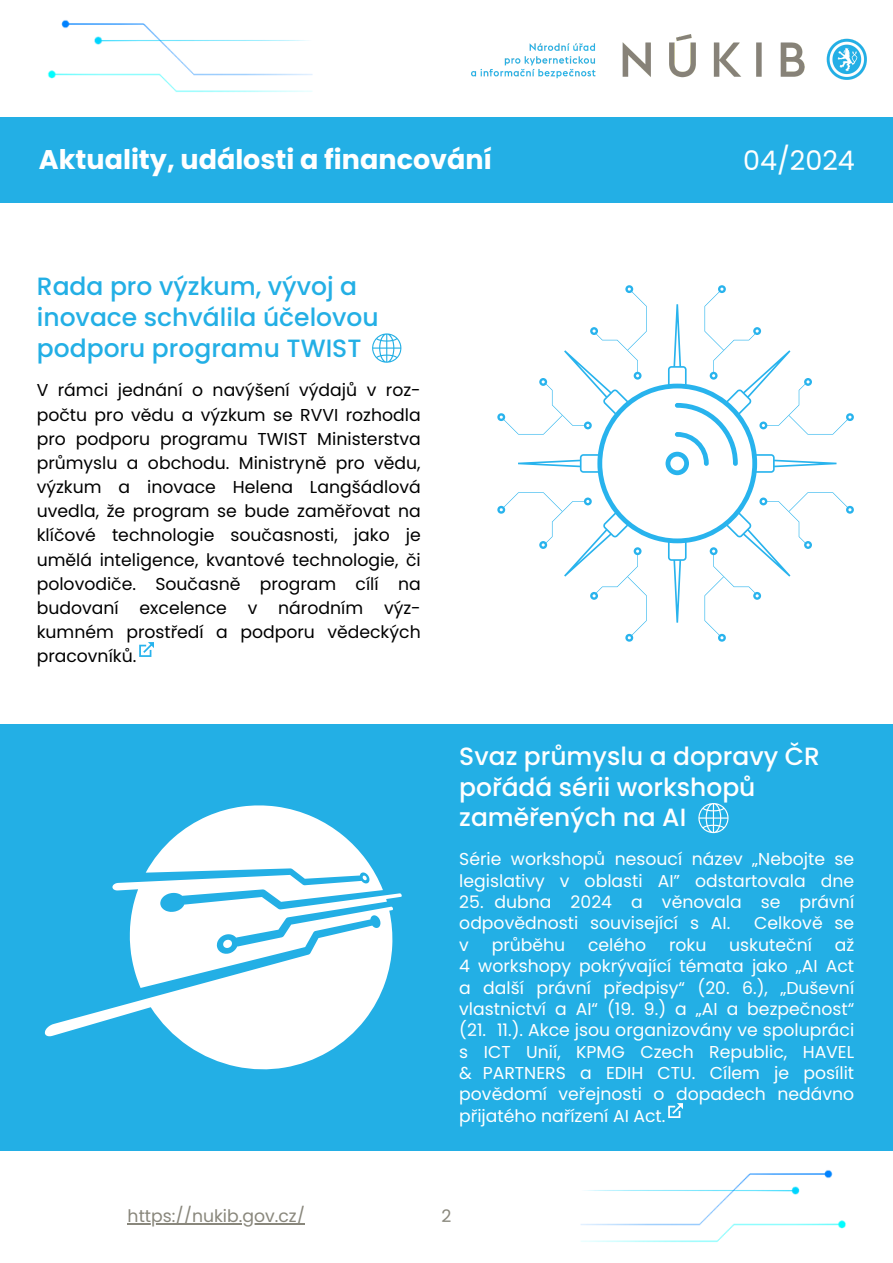
<style>
.page{position:relative;width:893px;height:1263px;background:#fff}
.page>*{position:absolute;margin:0;border:0;box-sizing:border-box;transform-origin:0 0}
.t1{font:700 27px "Poppins";color:#fff}
.t2{font:27px "Poppins";color:#fff}
.t3{font:500 24.97px/30.9px "Poppins";color:#23afe5}
.t4{font:500 24.97px/30.4px "Poppins";color:#fff}
.t5{font:17.25px/21.4px "Poppins";color:#fff}
.t6{font:17.25px/24.2px "Poppins";color:#000;text-align:justify}
.t7{font:17.25px "Poppins";color:#89877c}
</style>
<div class="page">
<img style="left:47px;top:20px;width:266px;height:72px">
<img style="left:471px;top:35px;width:395px;height:45px">
<div style="left:0;top:724px;width:893px;height:427px;background:#23afe5"></div>
<img style="left:580px;top:1170px;width:266px;height:72px">
<div style="left:0;top:117px;width:100px;height:85px;background:#23afe5"></div>
<div style="left:37px;top:117px;width:856px;height:85px;background:#23afe5"></div>
<svg style="left:372px;top:333px;width:30px;height:30px"></svg>
<svg style="left:698px;top:803px;width:31px;height:31px"></svg>
<svg style="left:668px;top:1103px;width:15px;height:15px"></svg>
<svg style="left:518px;top:384px;width:239px;height:239px"></svg>
<svg style="left:497px;top:285px;width:150px;height:150px"></svg>
<svg style="left:497px;top:492px;width:150px;height:150px"></svg>
<svg style="left:665px;top:285px;width:189px;height:190px"></svg>
<svg style="left:704px;top:492px;width:150px;height:150px"></svg>
<svg style="left:45px;top:805px;width:357px;height:265px;fill:#f8fcfe"></svg>
<svg style="left:223px;top:940px;width:9px;height:8px"></svg>
<svg style="left:363px;top:875px;width:4px;height:5px"></svg>
<hr style="left:128px;top:1223px;width:177px;height:2px;background:#89877c">
<svg style="left:139px;top:642px;width:15px;height:15px"></svg>
<h2 class="t1" style="left:39px;top:141px;width:455px">Aktuality, události a financování</h2>
<h1 class="t2" style="left:743px;top:141px;width:113px">04/2024</h1>
<p class="t3" style="left:37px;top:271px;width:343px">Rada pro výzkum, vývoj a inovace schválila účelovou podporu programu TWIST</p>
<p class="t6" style="left:37px;top:378px;width:385px">V rámci jednání o navýšení výdajů v roz&shy;počtu pro vědu a výzkum se RVVI rozhodla pro podporu programu TWIST Ministerstva průmyslu a obchodu. Ministryně pro vědu, výzkum a inovace Helena Langšádlová uvedla, že program se bude zaměřovat na klíčové technologie současnosti, jako je umělá inteligence, kvantové technologie, či polovodiče. Současně program cílí na budovaní excelence v národním výz&shy;kumném prostředí a podporu vědeckých pracovníků.</p>
<p class="t4" style="left:459px;top:741px;width:362px">Svaz průmyslu a dopravy ČR pořádá sérii workshopů zaměřených na AI</p>
<p class="t5" style="left:459px;top:848px;width:396px">Série workshopů nesoucí název „Nebojte se legislativy v oblasti AI” odstartovala dne</p>
<p class="t5" style="left:459px;top:891px;width:396px">25. dubna 2024 a věnovala se právní odpovědnosti související s AI.</p>
<p class="t5" style="left:754px;top:913px;width:102px">Celkově se</p>
<p class="t5" style="left:459px;top:934px;width:11px">v</p>
<p class="t5" style="left:492px;top:934px;width:75px">průběhu</p>
<p class="t5" style="left:588px;top:934px;width:60px">celého</p>
<p class="t5" style="left:669px;top:934px;width:39px">roku</p>
<p class="t5" style="left:729px;top:934px;width:84px">uskuteční</p>
<p class="t5" style="left:459px;top:934px;width:396px;text-align:justify;text-indent:375px">až 4 workshopy pokrývající témata jako „AI Act a další právní předpisy“ (20. 6.), „Duševní vlastnictví a AI“ (19. 9.) a „AI a bezpečnost“ (21. 11.). Akce jsou organizovány ve spolupráci s ICT Unií, KPMG Czech Republic, HAVEL &amp; PARTNERS a EDIH CTU. Cílem je posílit povědomí veřejnosti o dopadech nedávno přijatého nařízení AI Act.</p>
<p class="t7" style="left:128px;top:1204px;width:179px">https://nukib.gov.cz/</p>
<h1 class="t7" style="left:441px;top:1204px;width:11px">2</h1>
</div>
